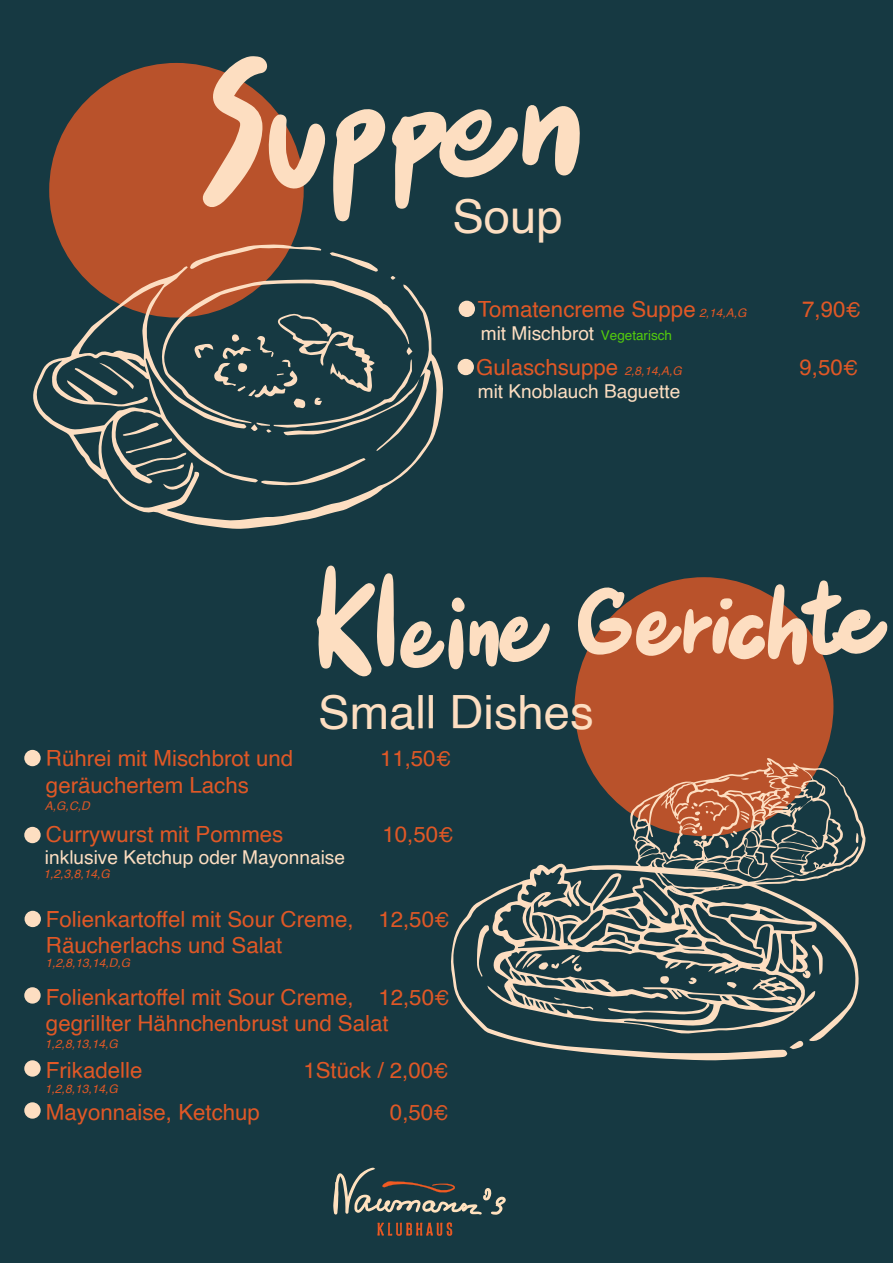
<style>
.page{position:relative;width:893px;height:1263px;background:#fff}
.page>*{position:absolute;margin:0;border:0;box-sizing:border-box;transform-origin:0 0}
.t1{font:47.25px "Helvetica";color:#fddec1}
.t2{font:22.2px/26.7px "Helvetica";color:#e05826}
.t3{font:19.05px "Helvetica";color:#fddec1}
.t4{font:13.5px "Helvetica";color:#53cc0d}
.t5{font:italic 12px "Helvetica";color:#e05826}
.s1{font-style:italic;font-size:12px}
.s2{font-size:20.55px}
</style>
<div class="page">
<div style="left:0;top:1px;width:893px;height:1262px;background:#163942"></div>
<div style="left:25px;top:911px;width:16px;height:16px;background:#fddec1;border-radius:50%"></div>
<div style="left:24px;top:827px;width:17px;height:16px;background:#fddec1;border-radius:50%"></div>
<div style="left:24px;top:987px;width:17px;height:16px;background:#fddec1;border-radius:50%"></div>
<div style="left:24px;top:750px;width:17px;height:16px;background:#fddec1;border-radius:50%"></div>
<div style="left:49px;top:63px;width:255px;height:255px;background:#b9522b;border-radius:50%"></div>
<svg style="left:333px;top:109px;width:52px;height:113px"></svg>
<svg style="left:392px;top:105px;width:188px;height:104px"></svg>
<svg style="left:202px;top:56px;width:123px;height:152px"></svg>
<svg style="left:33px;top:266px;width:410px;height:263px"></svg>
<svg style="left:75px;top:244px;width:345px;height:246px"></svg>
<div style="left:575px;top:577px;width:258px;height:259px;background:#b9522b;border-radius:50%"></div>
<svg style="left:451px;top:863px;width:408px;height:197px"></svg>
<svg style="left:477px;top:925px;width:12px;height:52px"></svg>
<svg style="left:789px;top:1040px;width:15px;height:9px"></svg>
<svg style="left:802px;top:945px;width:21px;height:34px"></svg>
<svg style="left:608px;top:1003px;width:102px;height:11px"></svg>
<svg style="left:660px;top:976px;width:9px;height:8px"></svg>
<svg style="left:727px;top:982px;width:10px;height:6px"></svg>
<svg style="left:688px;top:977px;width:9px;height:7px"></svg>
<svg style="left:752px;top:977px;width:44px;height:27px"></svg>
<svg style="left:522px;top:953px;width:60px;height:19px"></svg>
<svg style="left:630px;top:758px;width:236px;height:159px"></svg>
<svg style="left:316px;top:565px;width:234px;height:111px"></svg>
<svg style="left:578px;top:580px;width:309px;height:86px"></svg>
<div style="left:459px;top:301px;width:16px;height:16px;background:#fddec1;border-radius:50%"></div>
<div style="left:458px;top:359px;width:16px;height:16px;background:#fddec1;border-radius:50%"></div>
<svg style="left:333px;top:1167px;width:173px;height:48px"></svg>
<svg style="left:377px;top:1222px;width:75px;height:14px"></svg>
<div style="left:24px;top:1060px;width:17px;height:17px;background:#fddec1;border-radius:50%"></div>
<div style="left:24px;top:1102px;width:17px;height:17px;background:#fddec1;border-radius:50%"></div>
<h1 class="t1" style="left:452px;top:180px;width:112px">Soup</h1>
<p class="t2" style="left:478px;top:296px;width:270px">Tomatencreme Suppe <span class="s1">2,14,A,G</span></p>
<p class="t2" style="left:802px;top:296px;width:60px">7,90<span class="s2">€</span></p>
<p class="t3" style="left:481px;top:318px;width:115px">mit Mischbrot</p>
<p class="t2" style="left:476px;top:355px;width:207px">Gulaschsuppe <span class="s1">2,8,14,A,G</span></p>
<p class="t2" style="left:799px;top:355px;width:60px">9,50<span class="s2">€</span></p>
<p class="t3" style="left:478px;top:377px;width:204px">mit Knoblauch Baguette</p>
<p class="t4" style="left:601px;top:325px;width:73px">Vegetarisch</p>
<h1 class="t1" style="left:318px;top:676px;width:277px">Small Dishes</h1>
<p class="t2" style="left:46px;top:746px;width:249px">Rührei mit Mischbrot und</p>
<p class="t2" style="left:380px;top:746px;width:73px">11,50<span class="s2">€</span></p>
<p class="t2" style="left:46px;top:772px;width:204px">geräuchertem Lachs</p>
<p class="t5" style="left:45px;top:796px;width:46px">A,G,C,D</p>
<p class="t2" style="left:46px;top:822px;width:239px">Currywurst mit Pommes</p>
<p class="t2" style="left:382px;top:822px;width:72px">10,50<span class="s2">€</span></p>
<p class="t3" style="left:45px;top:843px;width:302px">inklusive Ketchup oder Mayonnaise</p>
<p class="t5" style="left:44px;top:864px;width:68px">1,2,3,8,14,G</p>
<p class="t2" style="left:46px;top:906px;width:405px">Folienkartoffel mit Sour Creme, 12,50<span class="s2">€<br></span>Räucherlachs und Salat</p>
<p class="t5" style="left:45px;top:954px;width:86px">1,2,8,13,14,D,G</p>
<p class="t2" style="left:46px;top:984px;width:405px">Folienkartoffel mit Sour Creme, 12,50<span class="s2">€ </span>gegrillter Hähnchenbrust und Salat</p>
<p class="t5" style="left:45px;top:1035px;width:74px">1,2,8,13,14,G</p>
<p class="t2" style="left:46px;top:1057px;width:98px">Frikadelle</p>
<p class="t2" style="left:303px;top:1057px;width:147px">1Stück / 2,00<span class="s2">€</span></p>
<p class="t2" style="left:46px;top:1099px;width:216px">Mayonnaise, Ketchup</p>
<p class="t2" style="left:390px;top:1099px;width:60px">0,50<span class="s2">€</span></p>
<p class="t5" style="left:45px;top:1079px;width:74px">1,2,8,13,14,G</p>
</div>
